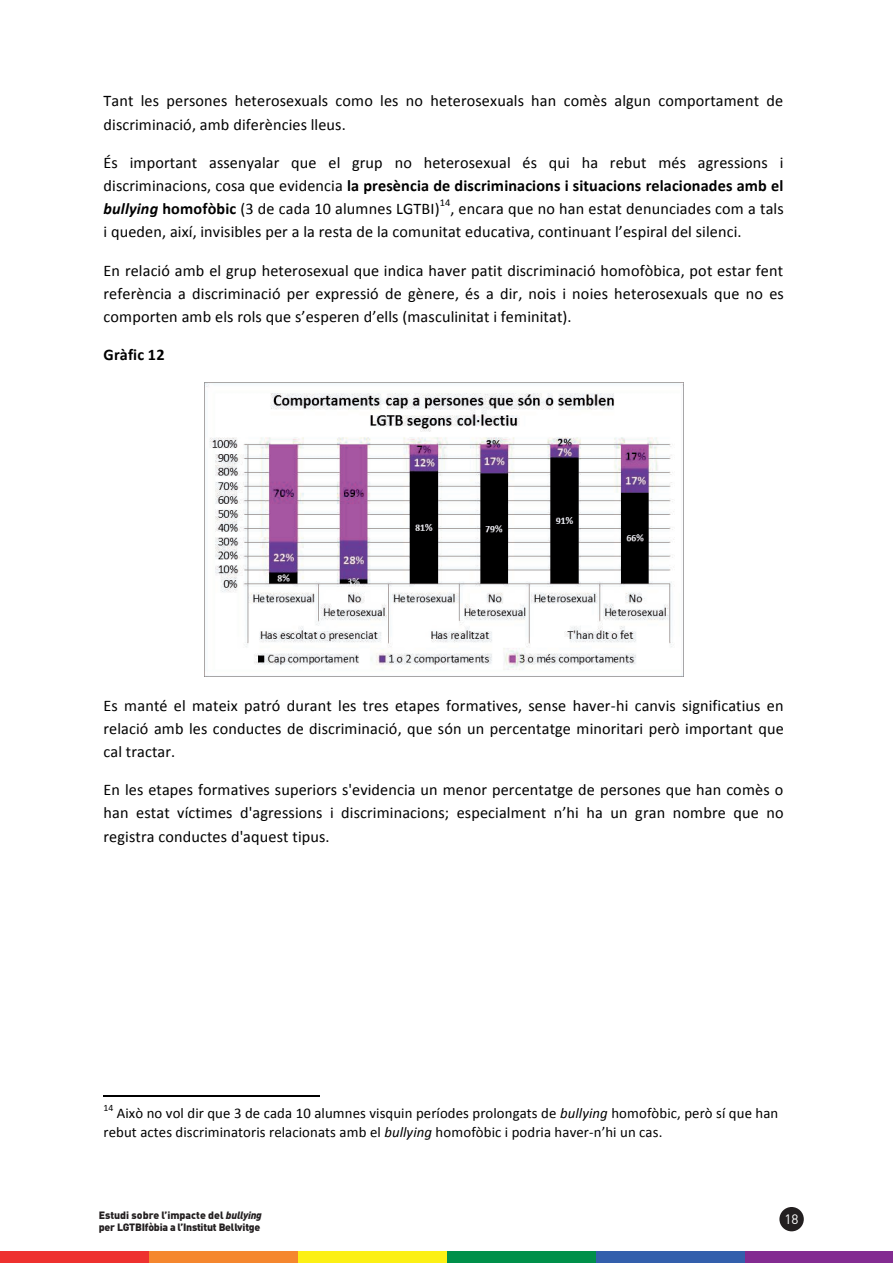
<style>
.page{position:relative;width:893px;height:1263px;background:#fff}
.page>*{position:absolute;margin:0;border:0;box-sizing:border-box;transform-origin:0 0}
.t1{font:16.2px/23.1px "Calibri";letter-spacing:.01em;color:#000;text-align:justify}
.t2{font:700 16.2px "Calibri";letter-spacing:.01em;color:#000}
.t3{font:14.7px/18.3px "Calibri";letter-spacing:.01em;color:#000}
.t4{font:13.5px "DIN";color:#fff}
.t5{font:900 10.5px/12.6px "DIN";letter-spacing:-.02em;color:#231f20}
.t6{font:10.5px "Calibri";color:#000}
.t7{font:9.75px "Calibri";color:#000}
.s1{font-weight:700}
.s2{font-weight:700;font-style:italic}
.s3{font-style:italic}
</style>
<div class="page">
<hr style="left:104px;top:1096px;width:216px;height:1px;background:#000">
<img style="left:204px;top:382px;width:479px;height:295px">
<div style="left:779px;top:1207px;width:25px;height:24px;background:#231f20;border-radius:50%"></div>
<div style="left:0;top:1251px;width:893px;height:12px;background:#832b91"></div>
<div style="left:0;top:1251px;width:745px;height:12px;background:#335fac"></div>
<div style="left:0;top:1251px;width:596px;height:12px;background:#00904a"></div>
<div style="left:0;top:1251px;width:447px;height:12px;background:#fcf015"></div>
<div style="left:0;top:1251px;width:298px;height:12px;background:#f5872e"></div>
<div style="left:0;top:1251px;width:149px;height:12px;background:#ee312f"></div>
<p class="t1" style="left:104px;top:89px;width:681px">Tant les persones heterosexuals como les no heterosexuals han comès algun comportament de discriminació, amb diferències lleus.</p>
<p class="t1" style="left:104px;top:151px;width:681px">És important assenyalar que el grup no heterosexual és qui ha rebut més agressions i discriminacions, cosa que evidencia <span class="s1">la presència de discriminacions i situacions relacionades amb el </span><span class="s2">bullying</span> <span class="s1">homofòbic</span> (3 de cada 10 alumnes LGTBI)</p>
<p class="t6" style="left:440px;top:196px;width:12px">14</p>
<p class="t1" style="left:104px;top:197px;width:682px;text-indent:347px">, encara que no han estat denunciades com a tals i queden, així, invisibles per a la resta de la comunitat educativa, continuant l’espiral del silenci.</p>
<p class="t1" style="left:104px;top:259px;width:682px">En relació amb el grup heterosexual que indica haver patit discriminació homofòbica, pot estar fent referència a discriminació per expressió de gènere, és a dir, nois i noies heterosexuals que no es comporten amb els rols que s’esperen d’ells (masculinitat i feminitat).</p>
<p class="t2" style="left:104px;top:344px;width:62px">Gràfic 12</p>
<p class="t1" style="left:104px;top:694px;width:682px">Es manté el mateix patró durant les tres etapes formatives, sense haver-hi canvis significatius en relació amb les conductes de discriminació, que són un percentatge minoritari però important que cal tractar.</p>
<p class="t1" style="left:104px;top:778px;width:682px">En les etapes formatives superiors s'evidencia un menor percentatge de persones que han comès o han estat víctimes d'agressions i discriminacions; especialment n’hi ha un gran nombre que no registra conductes d'aquest tipus.</p>
<p class="t7" style="left:104px;top:1101px;width:11px">14</p>
<p class="t3" style="left:104px;top:1104px;width:676px;text-indent:13px">Això no vol dir que 3 de cada 10 alumnes visquin períodes prolongats de <span class="s3">bullying</span> homofòbic, però sí que han rebut actes discriminatoris relacionats amb el <span class="s3">bullying</span> homofòbic i podria haver-n’hi un cas.</p>
<p class="t5" style="left:99px;top:1208px;width:164px">Estudi sobre l’impacte del <span class="s3">bullying </span>per lgtbifòbia a l’Institut Bellvitge</p>
<p class="t4" style="left:785px;top:1211px;width:16px">18</p>
</div>
